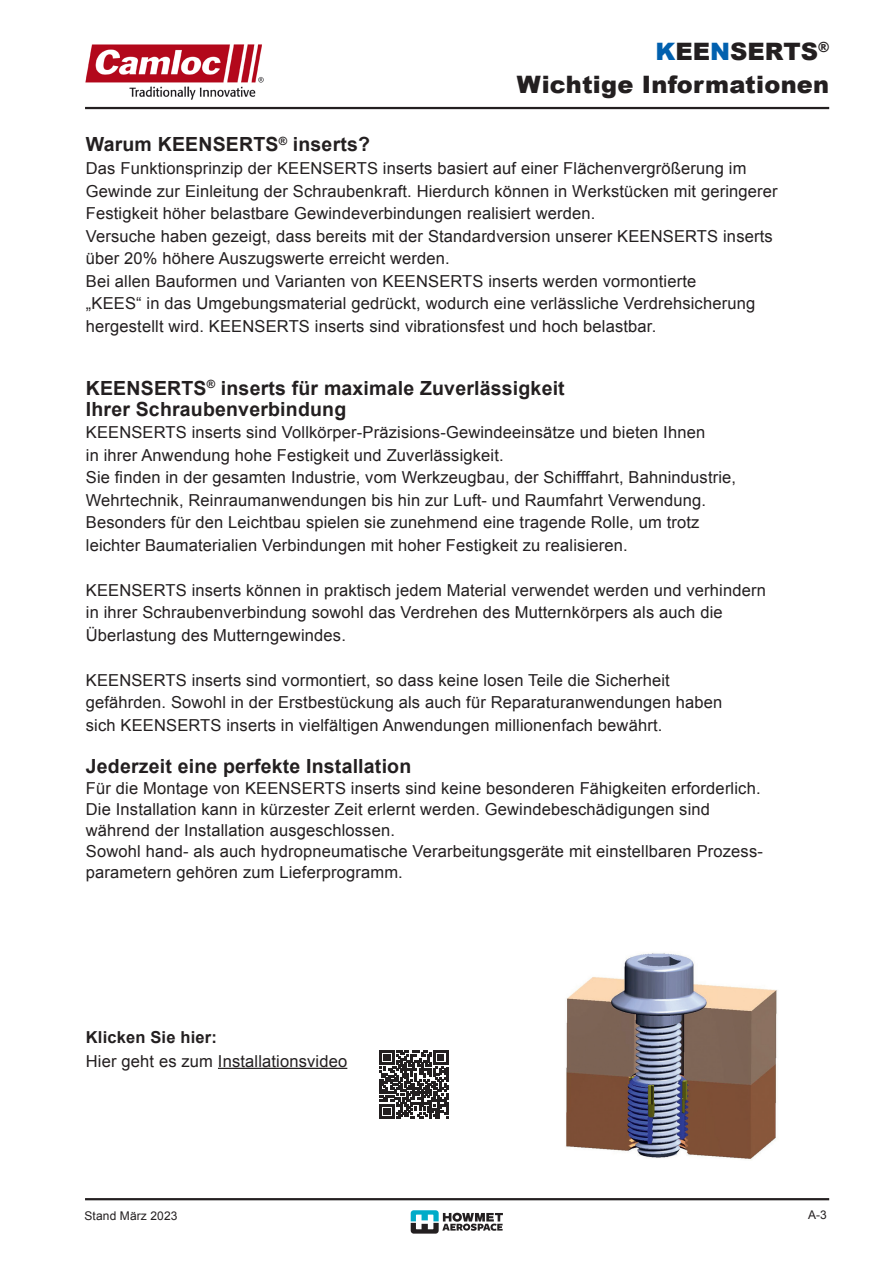
<style>
.page{position:relative;width:893px;height:1263px;background:#fff}
.page>*{position:absolute;margin:0;border:0;box-sizing:border-box;transform-origin:0 0}
.t1{font:900 24px/33px "Arial";letter-spacing:.01em;color:#231f20;text-align:right}
.t2{font:700 19.5px/21px "Arial";letter-spacing:.01em;color:#231f20}
.t3{font:16.5px/22.5px "Arial";letter-spacing:.01em;color:#231f20}
.t4{font:700 16.5px "Arial";letter-spacing:.01em;color:#231f20}
.t5{font:12px "Arial";letter-spacing:.01em;color:#231f20}
.s1{color:#0160ae}
</style>
<div class="page">
<hr style="left:218px;top:1068px;width:129px;height:1px;background:#231f20">
<img style="left:566px;top:953px;width:211px;height:207px">
<svg style="left:380px;top:1050px;width:68px;height:68px"></svg>
<svg style="left:411px;top:1210px;width:92px;height:23px"></svg>
<hr style="left:85px;top:1198px;width:744px;height:2px;background:#231f20">
<hr style="left:85px;top:107px;width:744px;height:2px;background:#231f20">
<img style="left:85px;top:44px;width:179px;height:56px">
<h1 class="t1" style="left:517px;top:34px;width:314px"><span class="s1">K</span>EE<span class="s1">N</span>SERTS<sup>®<br></sup>Wichtige Informationen</h1>
<p class="t2" style="left:86px;top:135px;width:286px">Warum KEENSERTS<sup>®</sup> inserts?</p>
<p class="t3" style="left:86px;top:157px;width:693px">Das Funktionsprinzip der KEENSERTS inserts basiert auf einer Flächenvergrößerung im Gewinde zur Einleitung der Schraubenkraft. Hierdurch können in Werkstücken mit geringerer Festigkeit höher belastbare Gewindeverbindungen realisiert werden.<br>Versuche haben gezeigt, dass bereits mit der Standardversion unserer KEENSERTS inserts über 20% höhere Auszugswerte erreicht werden.<br>Bei allen Bauformen und Varianten von KEENSERTS inserts werden vormontierte<br>„KEES“ in das Umgebungsmaterial gedrückt, wodurch eine verlässliche Verdrehsicherung hergestellt wird. KEENSERTS inserts sind vibrationsfest und hoch belastbar.</p>
<p class="t2" style="left:86px;top:378px;width:480px">KEENSERTS<sup>®</sup> inserts für maximale Zuverlässigkeit<br>Ihrer Schraubenverbindung</p>
<p class="t3" style="left:86px;top:421px;width:652px">KEENSERTS inserts sind Vollkörper-Präzisions-Gewindeeinsätze und bieten Ihnen<br>in ihrer Anwendung hohe Festigkeit und Zuverlässigkeit.<br>Sie finden in der gesamten Industrie, vom Werkzeugbau, der Schifffahrt, Bahnindustrie, Wehrtechnik, Reinraumanwendungen bis hin zur Luft- und Raumfahrt Verwendung.<br>Besonders für den Leichtbau spielen sie zunehmend eine tragende Rolle, um trotz leichter Baumaterialien Verbindungen mit hoher Festigkeit zu realisieren.</p>
<p class="t3" style="left:86px;top:579px;width:682px">KEENSERTS inserts können in praktisch jedem Material verwendet werden und verhindern in ihrer Schraubenverbindung sowohl das Verdrehen des Mutternkörpers als auch die<br>Überlastung des Mutterngewindes.</p>
<p class="t3" style="left:86px;top:669px;width:638px">KEENSERTS inserts sind vormontiert, so dass keine losen Teile die Sicherheit gefährden. Sowohl in der Erstbestückung als auch für Reparaturanwendungen haben sich KEENSERTS inserts in vielfältigen Anwendungen millionenfach bewährt.</p>
<p class="t2" style="left:86px;top:756px;width:327px">Jederzeit eine perfekte Installation</p>
<p class="t3" style="left:86px;top:777px;width:679px;line-height:21px">Für die Montage von KEENSERTS inserts sind keine besonderen Fähigkeiten erforderlich.<br>Die Installation kann in kürzester Zeit erlernt werden. Gewindebeschädigungen sind während der Installation ausgeschlossen.<br>Sowohl hand- als auch hydropneumatische Verarbeitungsgeräte mit einstellbaren Prozess&shy;parametern gehören zum Lieferprogramm.</p>
<p class="t4" style="left:86px;top:1026px;width:133px">Klicken Sie hier:</p>
<p class="t3" style="left:86px;top:1050px;width:263px">Hier geht es zum Installationsvideo</p>
<p class="t5" style="left:85px;top:1208px;width:95px">Stand März 2023</p>
<p class="t5" style="left:808px;top:1207px;width:20px">A-3</p>
</div>
